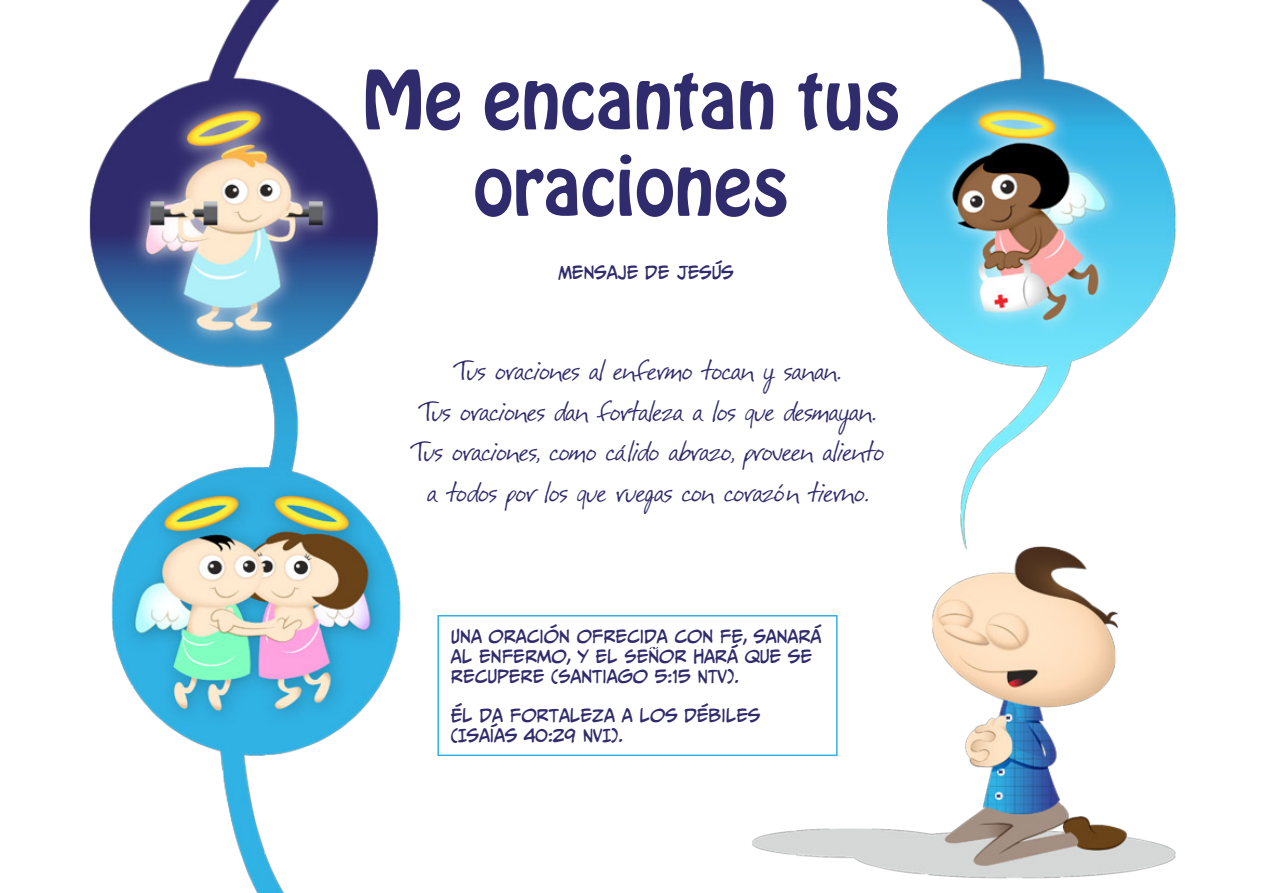
<style>
.page{position:relative;width:1263px;height:893px;background:#fff}
.page>*{position:absolute;margin:0;border:0;box-sizing:border-box;transform-origin:0 0}
.No_Spacing{font:72px/86.4px "Hobo Std";color:#2f2b6d;text-align:center}
.No_Spacing-2{font:27px "Festus";color:#2f2b6d}
.No_Spacing-3{font:16.5px/19.8px "CC Meanwhile";color:#2f2b6d}
</style>
<div class="page">
<img style="left:89px;top:0;width:1087px;height:893px">
<div style="left:437px;top:615px;width:401px;height:141px;border:2px solid #30b1e3"></div>
<svg style="left:649px;top:647px;width:9px;height:2px"></svg>
<p class="No_Spacing" style="left:362px;top:58px;width:540px">Me encantan tus oraciones</p>
<p class="No_Spacing-3" style="left:558px;top:262px;width:177px">MENSAJE DE JESÚS</p>
<p class="No_Spacing-2" style="left:455px;top:354px;width:387px">Tus oraciones al enfermo tocan y sanan.</p>
<p class="No_Spacing-2" style="left:420px;top:395px;width:457px">Tus oraciones dan fortaleza a los que desmayan.</p>
<p class="No_Spacing-2" style="left:412px;top:435px;width:473px">Tus oraciones, como cálido abrazo, proveen aliento</p>
<p class="No_Spacing-2" style="left:428px;top:476px;width:443px">a todos por los que ruegas con corazón tierno.</p>
<p class="No_Spacing-3" style="left:451px;top:625px;width:372px">UNA ORACIÓN OFRECIDA CON FE, SANARÁ<br>AL ENFERMO, Y EL SENOR HARÁ QUE SE<br>RECUPERE (SANTIAGO 5:15 NTV).</p>
<p class="No_Spacing-3" style="left:451px;top:704px;width:311px">ÉL DA FORTALEZA A LOS DÉBILES (ISAÍAS 40:29 NVI).</p>
</div>
